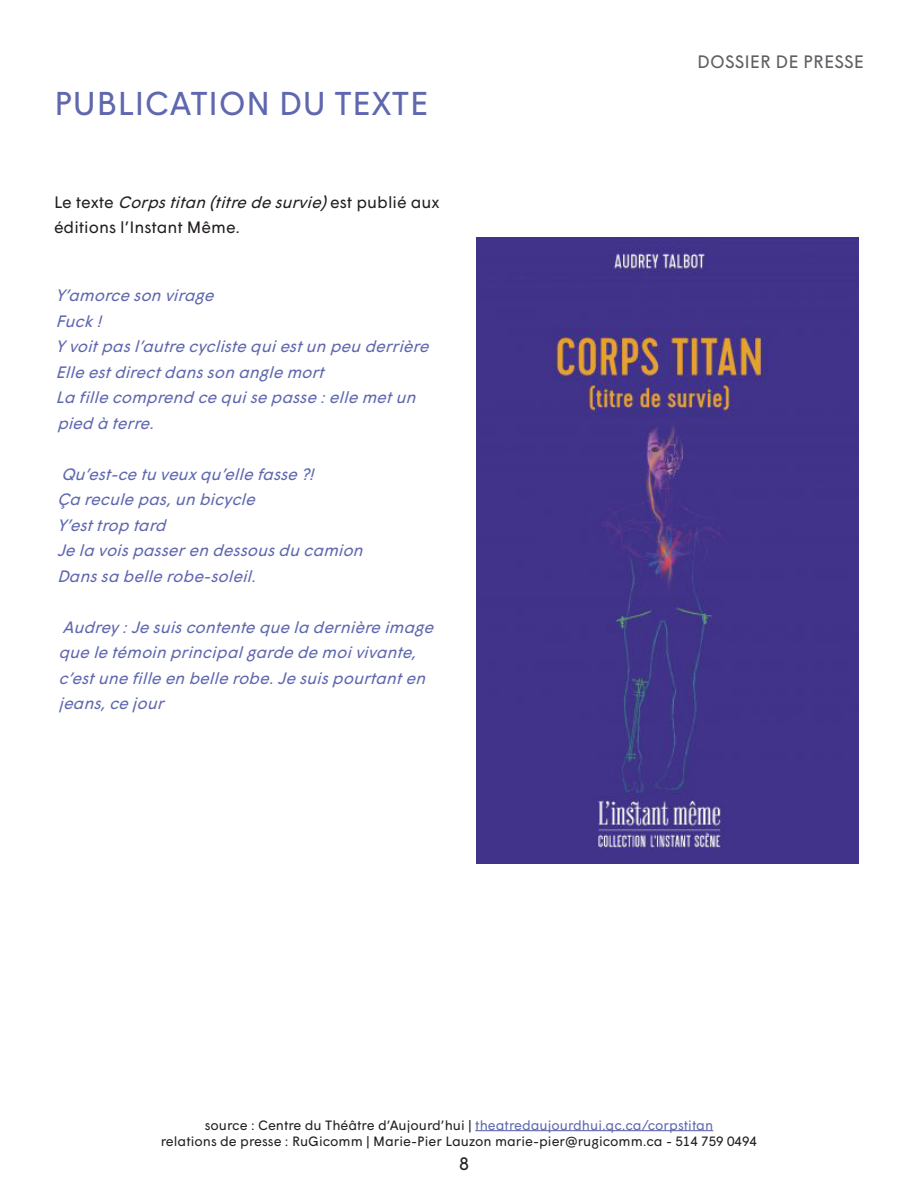
<style>
.page{position:relative;width:918px;height:1188px;background:#fff}
.page>*{position:absolute;margin:0;border:0;box-sizing:border-box;transform-origin:0 0}
.Titre{font:33px "Wigrum";letter-spacing:.01em;color:#5f67af}
.t1{font:18px "Wigrum";color:#5e6063}
.t2{font:18px "Wigrum";color:#231f20}
.t3{font:italic 16.5px/25.5px "Wigrum";color:#5f67af}
.t4{font:16.5px/25.5px "Wigrum";color:#231f20}
.t5{font:13.5px/16.2px "Wigrum";color:#231f20;text-align:center}
.s1{font-style:italic}
.s2{color:#5f67af}
</style>
<div class="page">
<hr style="left:475px;top:1130px;width:238px;height:1px;background:#5f67af">
<img style="left:476px;top:237px;width:382px;height:627px">
<p class="Titre" style="left:54px;top:78px;width:376px">PUBLICATION DU TEXTE</p>
<p class="t4" style="left:54px;top:188px;width:387px">L e t e x t e <span class="s1">Corpstitan(titredesurvie)</span>e s t p u b l i é a u x éditions l’Instant Même.</p>
<p class="t3" style="left:56px;top:282px;width:165px">Y’amorcesonvirage</p>
<p class="t3" style="left:56px;top:307px;width:53px">Fuck!</p>
<p class="t3" style="left:56px;top:333px;width:381px">Yvoitpasl’autrecyclistequiestunpeuderrière</p>
<p class="t3" style="left:56px;top:358px;width:276px">Elleestdirectdanssonanglemort</p>
<p class="t3" style="left:56px;top:384px;width:368px">Lafillecomprendcequisepasse:ellemetun piedàterre.</p>
<p class="t3" style="left:61px;top:460px;width:260px">Qu’est-cetuveuxqu’ellefasse?!</p>
<p class="t3" style="left:57px;top:486px;width:205px">Çareculepas,unbicycle</p>
<p class="t3" style="left:57px;top:511px;width:116px">Y’esttroptard</p>
<p class="t3" style="left:57px;top:537px;width:313px">Jelavoispasserendessousducamion</p>
<p class="t3" style="left:57px;top:562px;width:206px">Danssabellerobe-soleil.</p>
<p class="t3" style="left:58px;top:613px;width:382px">Audrey:Jesuiscontentequeladernièreimage queletémoinprincipalgardedemoivivante, c’estunefilleenbellerobe.Jesuispourtanten jeans,cejour</p>
<p class="t1" style="left:697px;top:48px;width:168px">DOSSIER DE PRESSE</p>
<p class="t5" style="left:161px;top:1116px;width:598px">source : Centre du Théâtre d’Aujourd’hui | <span class="s2">theatredaujourdhui.qc.ca/corpstitan<br></span>relations de presse : RuGicomm | Marie-Pier Lauzon marie-pier@rugicomm.ca - 514 759 0494</p>
<p class="t2" style="left:459px;top:1150px;width:11px">8</p>
</div>
